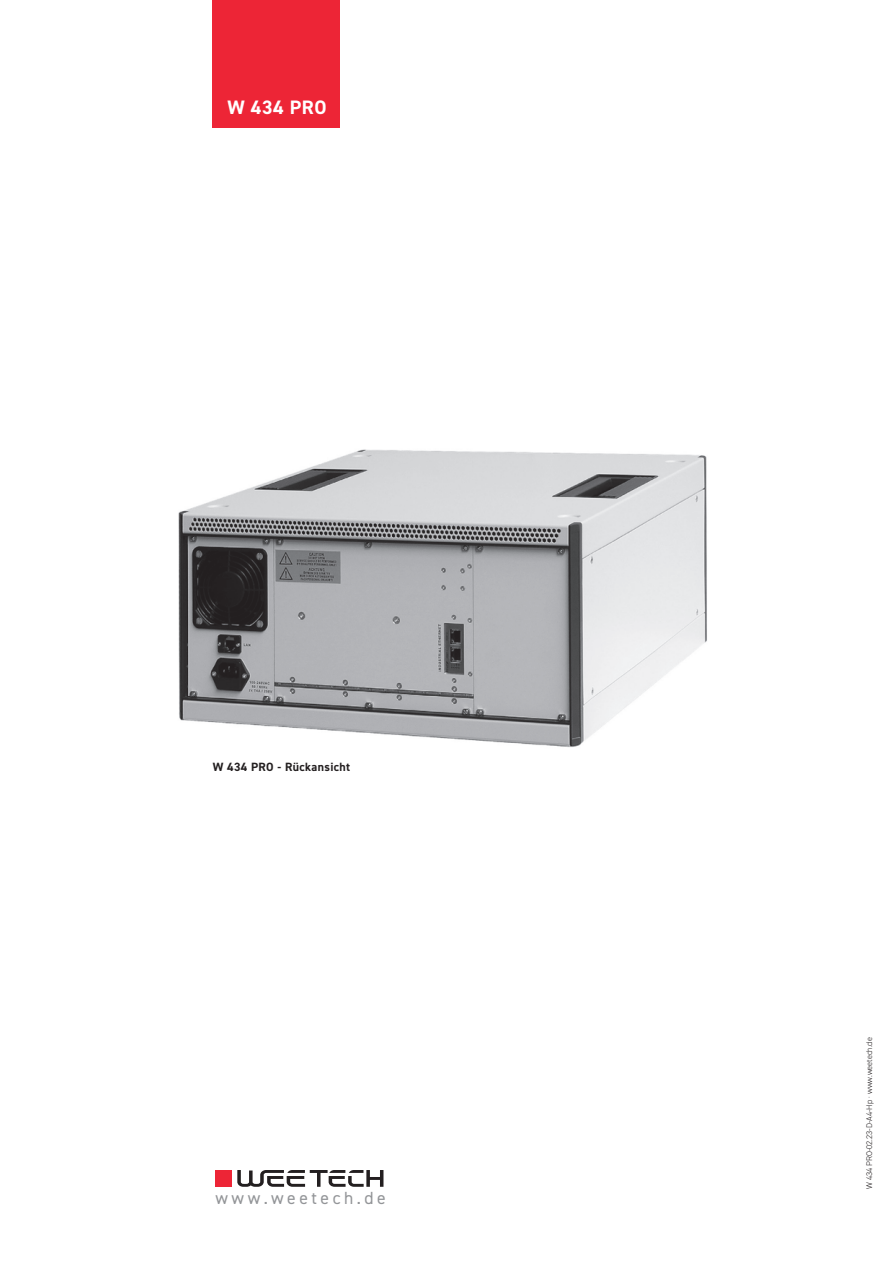
<style>
.page{position:relative;width:893px;height:1263px;background:#fff}
.page>*{position:absolute;margin:0;border:0;box-sizing:border-box;transform-origin:0 0}
.t1{font:700 19.5px "DIN2014";letter-spacing:.03em;color:#fff}
.t2{font:17.55px "DIN2014";letter-spacing:.2em;color:#939598}
.t3{font:700 12px "DIN2014";letter-spacing:.03em;color:#231f20}
.t4{font:300 8.25px "DIN2014";color:#231f20}
</style>
<div class="page">
<div style="left:213px;top:0;width:127px;height:128px;background:#ed2536"></div>
<div style="left:215px;top:1170px;width:17px;height:17px;background:#ed2536"></div>
<svg style="left:237px;top:1170px;width:146px;height:17px"></svg>
<img style="left:178px;top:449px;width:529px;height:298px">
<h1 class="t1" style="left:227px;top:94px;width:100px">W 434 PRO</h1>
<h3 class="t3" style="left:213px;top:758px;width:139px">W 434 PRO - Rückansicht</h3>
<h2 class="t2" style="left:215px;top:1187px;width:172px">www.weetech.de</h2>
<p class="t4" style="left:864px;top:1189px;width:153px;rotate:-90deg">W 434 PRO-02.23-D-A4-Hp · www.weetech.de</p>
</div>
